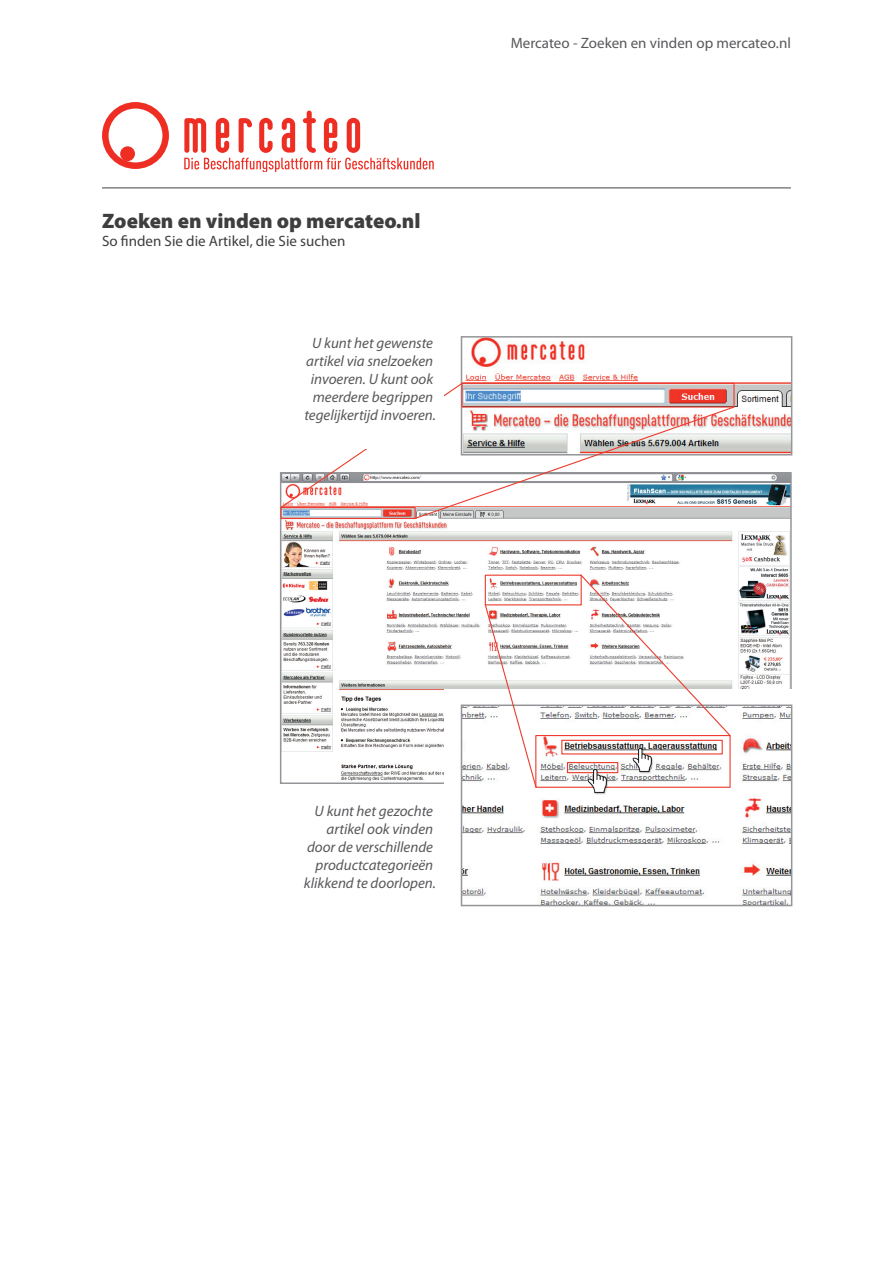
<style>
.page{position:relative;width:893px;height:1263px;background:#fff}
.page>*{position:absolute;margin:0;border:0;box-sizing:border-box;transform-origin:0 0}
.t1{font:900 21px "Myriad Pro";color:#3e3e3f}
.t2{font:italic 15px/18px "Myriad Pro";color:#57585a;text-align:center}
.t3{font:15px "Myriad Pro";color:#57585a}
.t4{font:15px "Myriad Pro";color:#3e3e3f}
</style>
<div class="page">
<svg style="left:102px;top:102px;width:67px;height:67px"></svg>
<svg style="left:184px;top:111px;width:250px;height:60px"></svg>
<hr style="left:102px;top:187px;width:689px;height:2px;background:#808285">
<img style="left:283px;top:475px;width:506px;height:306px">
<div style="left:444px;top:689px;width:348px;height:216px;background:#fff"></div>
<img style="left:464px;top:707px;width:325px;height:196px">
<div style="left:461px;top:704px;width:331px;height:202px;border:2px solid #939598"></div>
<img style="left:465px;top:339px;width:324px;height:113px">
<div style="left:461px;top:336px;width:331px;height:119px;border:2px solid #939598"></div>
<div style="left:535px;top:735px;width:196px;height:53px;border:1px solid #ed3c2e"></div>
<div style="left:485px;top:575px;width:97px;height:30px;border:1px solid #ed3c2e"></div>
<svg style="left:279px;top:382px;width:456px;height:138px"></svg>
<svg style="left:484px;top:603px;width:53px;height:185px"></svg>
<svg style="left:579px;top:574px;width:153px;height:163px"></svg>
<div style="left:561px;top:740px;width:162px;height:14px;border:1px solid #ed3c2e"></div>
<div style="left:567px;top:762px;width:51px;height:11px;border:1px solid #ed3c2e"></div>
<img style="left:585px;top:766px;width:24px;height:29px">
<img style="left:631px;top:745px;width:23px;height:29px">
<div style="left:280px;top:337px;width:163px;height:112px;background:#fff"></div>
<h1 class="t1" style="left:102px;top:207px;width:320px">Zoeken en vinden op mercateo.nl</h1>
<p class="t4" style="left:102px;top:232px;width:245px">So finden Sie die Artikel, die Sie suchen</p>
<p class="t2" style="left:304px;top:334px;width:133px">U kunt het gewenste artikel via snelzoeken invoeren. U kunt ook meerdere begrippen tegelijkertijd invoeren.</p>
<p class="t3" style="left:511px;top:34px;width:282px">Mercateo - Zoeken en vinden op mercateo.nl</p>
<p class="t2" style="left:304px;top:802px;width:134px;text-align:right">U kunt het gezochte artikel ook vinden door de verschillende productcategorieën klikkend te doorlopen.</p>
</div>
